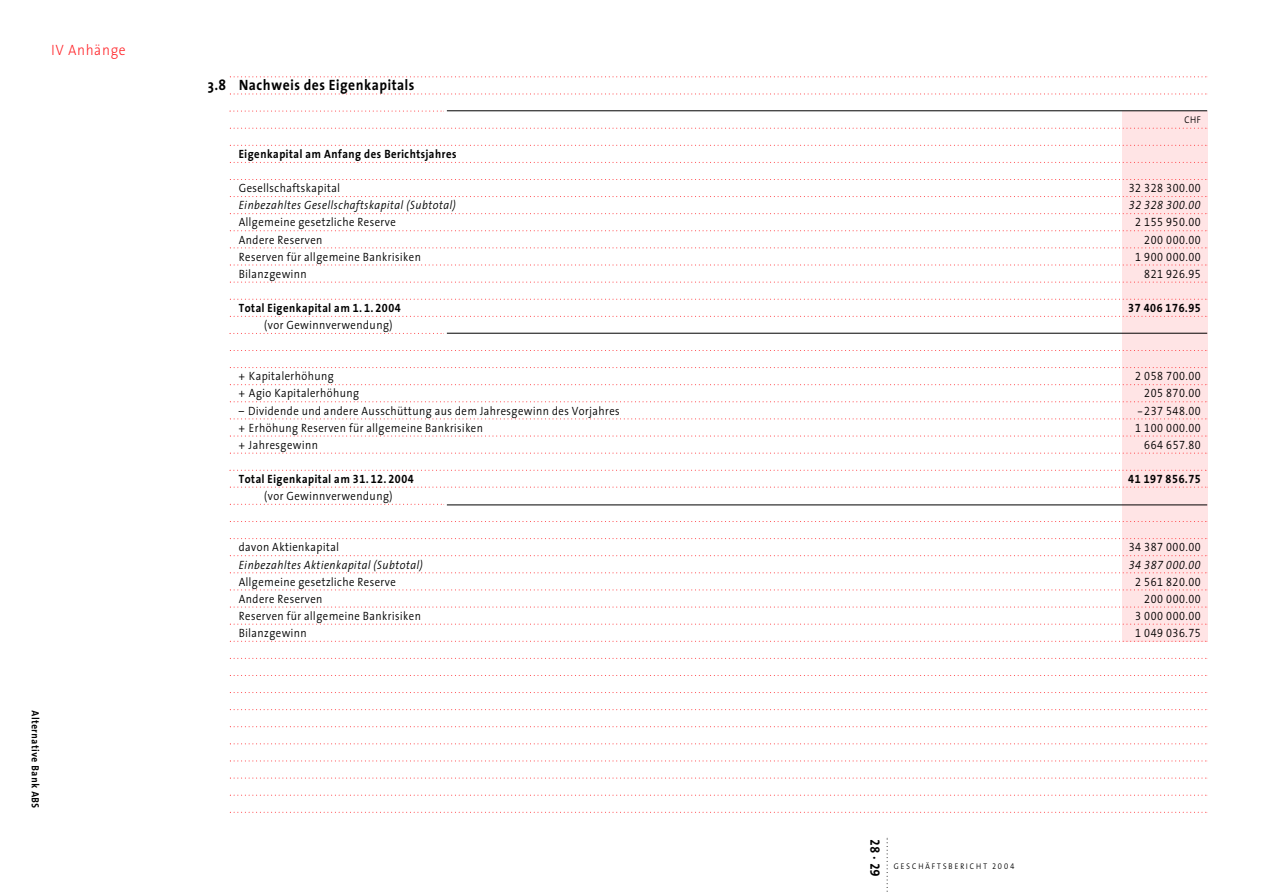
<style>
.page{position:relative;width:1262px;height:893px;background:#fff}
.page>*{position:absolute;margin:0;border:0;box-sizing:border-box;transform-origin:0 0}
.t1{font:15px "The Sans Bold CL";letter-spacing:.015em;color:#000}
.t2{font:15px "The Sans Light Cl";letter-spacing:.025em;color:#ff2328}
.t3{font:13.5px "The Sans Bold CL Caps";color:#000}
.t4{font:12px "The Sans Semi Light CL";letter-spacing:.01em;color:#000}
.t5{font:12px "The Sans Semi Light Cl Expert";letter-spacing:.02em;color:#000}
.t6{font:12px "The Sans Bold CL";letter-spacing:.015em;color:#000}
.t7{font:italic 12px "The Sans Semi Light CL";letter-spacing:.015em;color:#000}
.t8{font:italic 12px "The Sans Semi Light Cl Expert";letter-spacing:.02em;color:#000}
.t9{font:12px "The Sans Bold CL Expert";letter-spacing:.02em;color:#000}
.t10{font:10.5px "The Sans Bold CL";letter-spacing:.03em;color:#000}
.t11{font:9.75px "The Sans Semi Light CL";color:#000}
.t12{font:8.25px "The Sans Semi Light CL";letter-spacing:.2em;color:#000}
.s1{font-family:"The Sans Bold CL Expert"}
.s2{font-family:"The Sans Semi Light CL Caps"}
</style>
<div class="page">
<div style="left:1122px;top:111px;width:85px;height:530px;background:#ffe4e5"></div>
<svg style="left:230px;top:77px;width:977px;height:1px"></svg>
<svg style="left:230px;top:94px;width:977px;height:1px"></svg>
<svg style="left:230px;top:111px;width:214px;height:1px"></svg>
<svg style="left:230px;top:128px;width:977px;height:1px"></svg>
<svg style="left:230px;top:145px;width:977px;height:1px"></svg>
<svg style="left:230px;top:162px;width:977px;height:1px"></svg>
<svg style="left:230px;top:179px;width:977px;height:1px"></svg>
<svg style="left:230px;top:196px;width:977px;height:1px"></svg>
<svg style="left:230px;top:213px;width:977px;height:1px"></svg>
<svg style="left:230px;top:230px;width:977px;height:1px"></svg>
<svg style="left:230px;top:247px;width:977px;height:1px"></svg>
<svg style="left:230px;top:265px;width:977px;height:1px"></svg>
<svg style="left:230px;top:282px;width:977px;height:1px"></svg>
<svg style="left:230px;top:299px;width:977px;height:1px"></svg>
<svg style="left:230px;top:316px;width:977px;height:1px"></svg>
<svg style="left:230px;top:333px;width:214px;height:1px"></svg>
<svg style="left:230px;top:350px;width:977px;height:1px"></svg>
<svg style="left:230px;top:367px;width:977px;height:1px"></svg>
<svg style="left:230px;top:384px;width:977px;height:1px"></svg>
<svg style="left:230px;top:401px;width:977px;height:1px"></svg>
<svg style="left:230px;top:418px;width:977px;height:1px"></svg>
<svg style="left:230px;top:435px;width:977px;height:1px"></svg>
<svg style="left:230px;top:453px;width:977px;height:1px"></svg>
<svg style="left:230px;top:470px;width:977px;height:1px"></svg>
<svg style="left:230px;top:504px;width:214px;height:1px"></svg>
<svg style="left:230px;top:487px;width:977px;height:1px"></svg>
<svg style="left:230px;top:521px;width:977px;height:1px"></svg>
<svg style="left:230px;top:538px;width:977px;height:1px"></svg>
<svg style="left:230px;top:555px;width:977px;height:1px"></svg>
<svg style="left:230px;top:572px;width:977px;height:1px"></svg>
<svg style="left:230px;top:589px;width:977px;height:1px"></svg>
<svg style="left:230px;top:606px;width:977px;height:1px"></svg>
<svg style="left:230px;top:624px;width:977px;height:1px"></svg>
<svg style="left:230px;top:641px;width:977px;height:1px"></svg>
<svg style="left:230px;top:658px;width:977px;height:1px"></svg>
<svg style="left:230px;top:675px;width:977px;height:1px"></svg>
<svg style="left:230px;top:692px;width:977px;height:1px"></svg>
<svg style="left:230px;top:709px;width:977px;height:1px"></svg>
<svg style="left:230px;top:726px;width:977px;height:1px"></svg>
<svg style="left:230px;top:743px;width:977px;height:1px"></svg>
<svg style="left:230px;top:760px;width:977px;height:1px"></svg>
<svg style="left:230px;top:777px;width:977px;height:1px"></svg>
<svg style="left:230px;top:794px;width:977px;height:1px"></svg>
<svg style="left:230px;top:812px;width:977px;height:1px"></svg>
<svg style="left:886px;top:838px;width:1px;height:54px"></svg>
<hr style="left:447px;top:110px;width:760px;height:1px;background:#000">
<hr style="left:447px;top:333px;width:760px;height:1px;background:#000">
<hr style="left:447px;top:504px;width:760px;height:1px;background:#000">
<p class="t2" style="left:51px;top:38px;width:76px">IV Anhänge</p>
<p class="t10" style="left:44px;top:710px;width:99px;rotate:90deg">Alternative Bank ABS</p>
<p class="t1" style="left:208px;top:73px;width:208px">3.8 Nachweis des Eigenkapitals</p>
<p class="t11" style="left:1184px;top:112px;width:18px">CHF</p>
<p class="t6" style="left:238px;top:144px;width:219px">Eigenkapital am Anfang des Berichtsjahres</p>
<p class="t4" style="left:238px;top:178px;width:103px">Gesellschaftskapital</p>
<p class="t5" style="left:1128px;top:184px;width:74px">32 328 300.00</p>
<p class="t7" style="left:238px;top:195px;width:219px">Einbezahltes Gesellschaftskapital (Subtotal)</p>
<p class="t8" style="left:1128px;top:198px;width:74px">32 328 300.00</p>
<p class="t4" style="left:238px;top:212px;width:159px">Allgemeine gesetzliche Reserve</p>
<p class="t5" style="left:1135px;top:218px;width:67px">2 155 950.00</p>
<p class="t4" style="left:238px;top:229px;width:85px">Andere Reserven</p>
<p class="t5" style="left:1143px;top:235px;width:58px">200 000.00</p>
<p class="t4" style="left:238px;top:246px;width:184px">Reserven für allgemeine Bankrisiken</p>
<p class="t5" style="left:1135px;top:252px;width:67px">1 900 000.00</p>
<p class="t4" style="left:238px;top:264px;width:70px">Bilanzgewinn</p>
<p class="t5" style="left:1143px;top:269px;width:58px">821 926.95</p>
<p class="t6" style="left:238px;top:298px;width:164px">Total Eigenkapital am <span class="s1">1. 1. 2004</span></p>
<p class="t9" style="left:1128px;top:303px;width:74px">37 406 176.95</p>
<p class="t4" style="left:264px;top:315px;width:130px">(vor Gewinnverwendung)</p>
<p class="t4" style="left:238px;top:366px;width:97px">+ Kapitalerhöhung</p>
<p class="t5" style="left:1135px;top:372px;width:67px">2 058 700.00</p>
<p class="t4" style="left:238px;top:383px;width:122px">+ Agio Kapitalerhöhung</p>
<p class="t5" style="left:1143px;top:389px;width:58px">205 870.00</p>
<p class="t4" style="left:238px;top:400px;width:383px">– Dividende und andere Ausschüttung aus dem Jahresgewinn des Vorjahres</p>
<p class="t5" style="left:1136px;top:406px;width:66px">-237 548.00</p>
<p class="t4" style="left:238px;top:417px;width:246px">+ Erhöhung Reserven für allgemeine Bankrisiken</p>
<p class="t5" style="left:1135px;top:423px;width:67px">1 100 000.00</p>
<p class="t4" style="left:238px;top:435px;width:81px">+ Jahresgewinn</p>
<p class="t5" style="left:1143px;top:440px;width:58px">664 657.80</p>
<p class="t6" style="left:238px;top:469px;width:177px">Total Eigenkapital am <span class="s1">31. 12. 2004</span></p>
<p class="t9" style="left:1128px;top:474px;width:74px">41 197 856.75</p>
<p class="t4" style="left:264px;top:486px;width:130px">(vor Gewinnverwendung)</p>
<p class="t4" style="left:238px;top:537px;width:102px">davon Aktienkapital</p>
<p class="t5" style="left:1128px;top:543px;width:74px">34 387 000.00</p>
<p class="t7" style="left:238px;top:554px;width:186px">Einbezahltes Aktienkapital (Subtotal)</p>
<p class="t8" style="left:1128px;top:557px;width:74px">34 387 000.00</p>
<p class="t4" style="left:238px;top:571px;width:159px">Allgemeine gesetzliche Reserve</p>
<p class="t5" style="left:1135px;top:577px;width:67px">2 561 820.00</p>
<p class="t4" style="left:238px;top:588px;width:85px">Andere Reserven</p>
<p class="t5" style="left:1143px;top:594px;width:58px">200 000.00</p>
<p class="t4" style="left:238px;top:606px;width:184px">Reserven für allgemeine Bankrisiken</p>
<p class="t5" style="left:1135px;top:611px;width:67px">3 000 000.00</p>
<p class="t4" style="left:238px;top:623px;width:70px">Bilanzgewinn</p>
<p class="t5" style="left:1135px;top:628px;width:67px">1 049 036.75</p>
<p class="t3" style="left:886px;top:839px;width:39px;rotate:90deg">28 · 29</p>
<p class="t12" style="left:893px;top:859px;width:122px">GESCHÄFTSBERICHT <span class="s2">2004</span></p>
</div>
